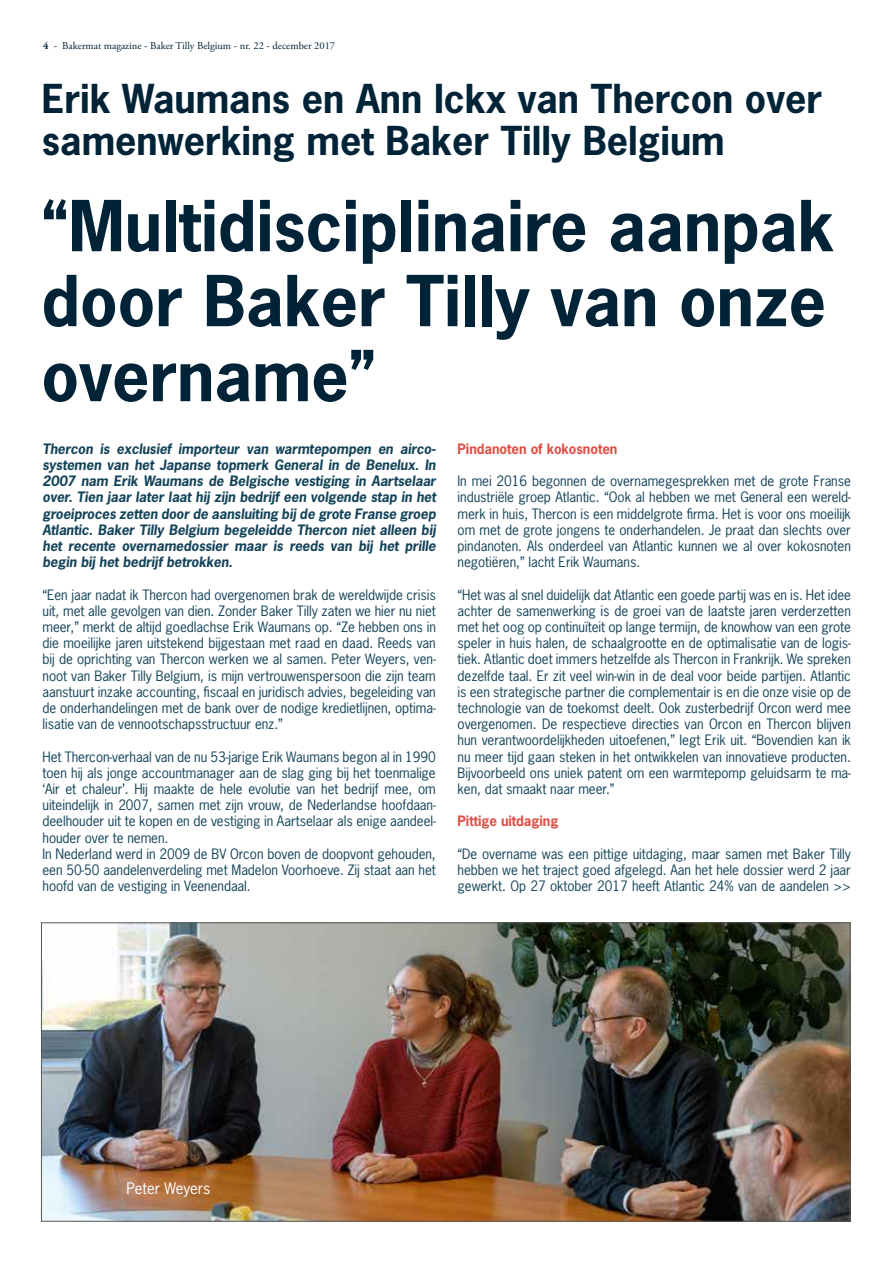
<style>
.page{position:relative;width:893px;height:1263px;background:#fff}
.page>*{position:absolute;margin:0;border:0;box-sizing:border-box;transform-origin:0 0}
.t1{font:700 66px/75px "News Gothic Std";color:#002337}
.t2{font:700 37.5px/42px "News Gothic Std";color:#002337}
.t3{font:15px "News Gothic Std";color:#fff}
.t4{font:13.5px/16.2px "News Gothic Std";letter-spacing:-.005em;color:#134359;text-align:justify}
.t5{font:italic 700 13.5px/16.2px "News Gothic Std";letter-spacing:-.005em;color:#134359;text-align:justify}
.t6{font:700 13.5px "News Gothic Std";letter-spacing:-.005em;color:#de5146}
.t7{font:10.5px "Adobe Garamond Pro";color:#002337}
.s1{font-weight:700}
</style>
<div class="page">
<img style="left:43px;top:924px;width:805px;height:295px">
<p class="t7" style="left:43px;top:39px;width:294px"><span class="s1">4</span> - Bakermat magazine - Baker Tilly Belgium - nr. 22 - december 2017</p>
<h2 class="t2" style="left:42px;top:77px;width:782px">Erik Waumans en Ann Ickx van Thercon over samenwerking met Baker Tilly Belgium</h2>
<h1 class="t1" style="left:41px;top:188px;width:794px">“Multidisciplinaire aanpak door Baker Tilly van onze overname”</h1>
<p class="t5" style="left:43px;top:441px;width:395px">Thercon is exclusief importeur van warmtepompen en airco&shy;systemen van het Japanse topmerk General in de Benelux. In 2007 nam Erik Waumans de Belgische vestiging in Aartselaar over. Tien jaar later laat hij zijn bedrijf een volgende stap in het groeiproces zetten door de aansluiting bij de grote Franse groep Atlantic. Baker Tilly Belgium begeleidde Thercon niet alleen bij het recente overnamedossier maar is reeds van bij het prille begin bij het bedrijf betrokken.</p>
<p class="t4" style="left:43px;top:586px;width:395px">“Een jaar nadat ik Thercon had overgenomen brak de wereldwijde crisis uit, met alle gevolgen van dien. Zonder Baker Tilly zaten we hier nu niet meer,” merkt de altijd goedlachse Erik Waumans op. “Ze hebben ons in die moeilijke jaren uitstekend bijgestaan met raad en daad. Reeds van bij de oprichting van Thercon werken we al samen. Peter Weyers, ven&shy;noot van Baker Tilly Belgium, is mijn vertrouwenspersoon die zijn team aanstuurt inzake accounting, fiscaal en juridisch advies, begeleiding van de onderhandelingen met de bank over de nodige kredietlijnen, optima&shy;lisatie van de vennootschapsstructuur enz.”</p>
<p class="t4" style="left:43px;top:748px;width:395px;text-align:left">Het Thercon-verhaal van de nu 53-jarige Erik Waumans begon al in 1990 toen hij als jonge accountmanager aan de slag ging bij het toenmalige ‘Air et chaleur’. Hij maakte de hele evolutie van het bedrijf mee, om uiteindelijk in 2007, samen met zijn vrouw, de Nederlandse hoofdaan&shy;deelhouder uit te kopen en de vestiging in Aartselaar als enige aandeel&shy;houder over te nemen.<br>In Nederland werd in 2009 de BV Orcon boven de doopvont gehouden, een 50-50 aandelenverdeling met Madelon Voorhoeve. Zij staat aan het hoofd van de vestiging in Veenendaal.</p>
<p class="t6" style="left:458px;top:440px;width:161px">Pindanoten of kokosnoten</p>
<p class="t4" style="left:458px;top:473px;width:395px">In mei 2016 begonnen de overnamegesprekken met de grote Franse industriële groep Atlantic. “Ook al hebben we met General een wereld&shy;merk in huis, Thercon is een middelgrote firma. Het is voor ons moeilijk om met de grote jongens te onderhandelen. Je praat dan slechts over pindanoten. Als onderdeel van Atlantic kunnen we al over kokosnoten negotiëren,” lacht Erik Waumans.</p>
<p class="t4" style="left:458px;top:586px;width:395px">“Het was al snel duidelijk dat Atlantic een goede partij was en is. Het idee achter de samenwerking is de groei van de laatste jaren verderzetten met het oog op continuïteit op lange termijn, de knowhow van een grote speler in huis halen, de schaalgrootte en de optimalisatie van de logis&shy;tiek. Atlantic doet immers hetzelfde als Thercon in Frankrijk. We spreken dezelfde taal. Er zit veel win-win in de deal voor beide partijen. Atlantic is een strategische partner die complementair is en die onze visie op de technologie van de toekomst deelt. Ook zusterbedrijf Orcon werd mee overgenomen. De respectieve directies van Orcon en Thercon blijven hun verantwoordelijkheden uitoefenen,” legt Erik uit. “Bovendien kan ik nu meer tijd gaan steken in het ontwikkelen van innovatieve producten.<br>Bijvoorbeeld ons uniek patent om een warmtepomp geluidsarm te ma&shy;ken, dat smaakt naar meer.”</p>
<p class="t6" style="left:458px;top:812px;width:102px">Pittige uitdaging</p>
<p class="t4" style="left:458px;top:845px;width:395px">“De overname was een pittige uitdaging, maar samen met Baker Tilly hebben we het traject goed afgelegd. Aan het hele dossier werd 2 jaar gewerkt. Op 27 oktober 2017 heeft Atlantic 24% van de aandelen &gt;&gt;</p>
<p class="t3" style="left:126px;top:1178px;width:85px">Peter Weyers</p>
</div>
